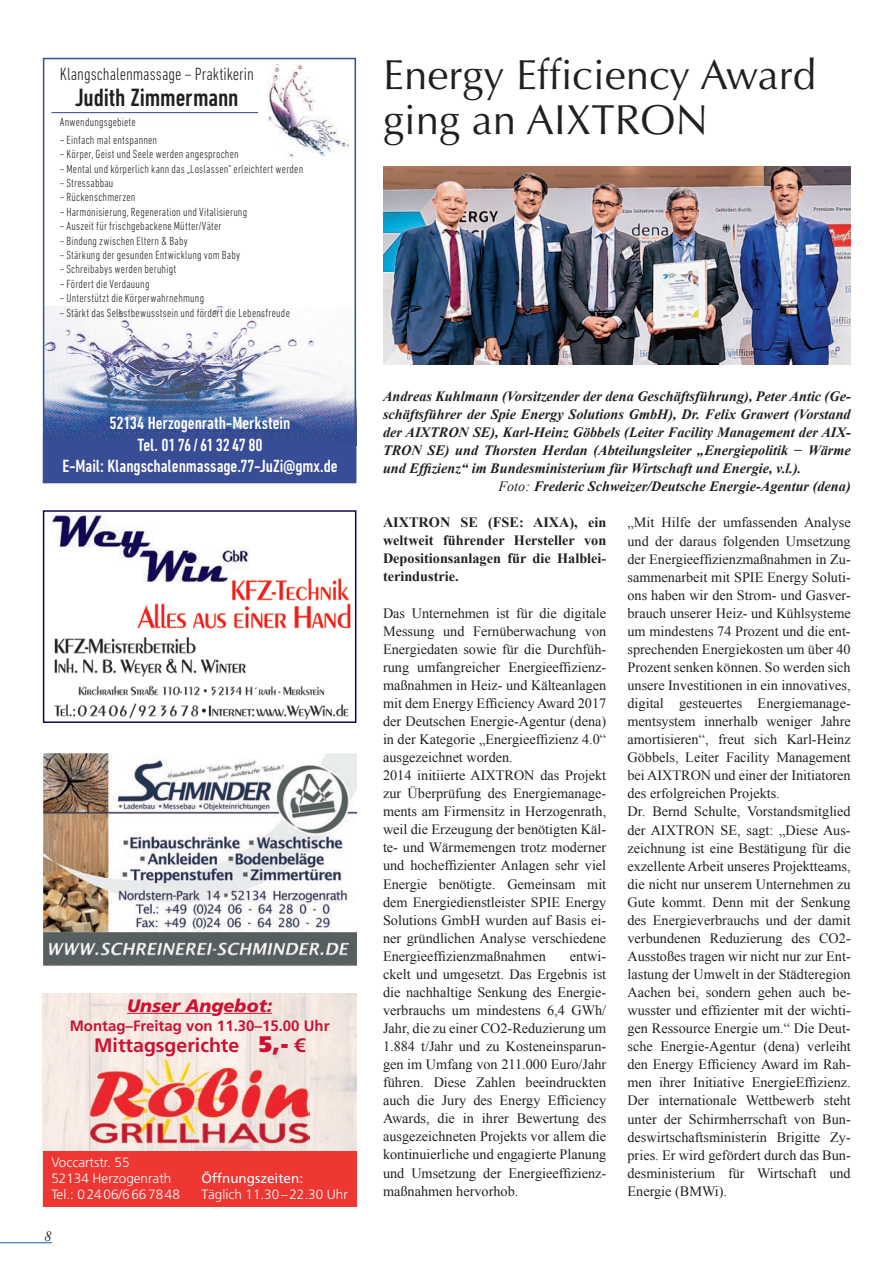
<style>
.page{position:relative;width:893px;height:1264px;background:#fff}
.page>*{position:absolute;margin:0;border:0;box-sizing:border-box;transform-origin:0 0}
.t1{font:42px/45px "Optima LT Std";color:#231f20}
.t2{font:500 condensed 25.5px "DIN Next LT Pro";letter-spacing:-.005em;color:#231f20}
.t3{font:900 22.5px "Frutiger LT";color:#cb1232}
.t4{font:700 19.5px "Frutiger LT";color:#cb1232}
.t5{font:500 condensed 18px/21.6px "DIN Next LT Pro";letter-spacing:-.005em;color:#fff;text-align:center}
.t6{font:300 condensed 18px "DIN Next LT Pro";color:#231f20}
.t7{font:italic 900 18px "Frutiger LT";color:#cb1232}
.t8{font:700 15px "Frutiger LT";color:#cb1232}
.t9{font:14.25px/18px "Times New Roman";color:#231f20}
.t10{font:italic 700 14.25px "Times New Roman";color:#231f20}
.t11{font:700 14.25px/18px "Times New Roman";color:#231f20;text-align:justify}
.t12{font:italic 14.25px "Times New Roman";color:#231f20}
.t13{font:300 13.5px/16.2px "Frutiger LT";color:#fff}
.t14{font:13.5px "Frutiger LT";color:#fff}
.t15{font:300 condensed 12px "DIN Next LT Pro";letter-spacing:.015em;color:#231f20}
.s1{font-weight:700;font-size:19.5px}
.s2{font-weight:400}
</style>
<div class="page">
<hr style="left:0;top:1242px;width:52px;height:1px;background:#0166b3">
<img style="left:383px;top:166px;width:468px;height:199px">
<img style="left:50px;top:514px;width:199px;height:69px">
<img style="left:230px;top:576px;width:120px;height:25px">
<img style="left:54px;top:685px;width:295px;height:34px">
<img style="left:54px;top:637px;width:142px;height:17px">
<img style="left:137px;top:603px;width:214px;height:26px">
<img style="left:54px;top:658px;width:192px;height:18px">
<div style="left:43px;top:510px;width:313px;height:213px;border:2px solid #110658"></div>
<img style="left:43px;top:754px;width:313px;height:211px">
<img style="left:43px;top:993px;width:313px;height:157px">
<div style="left:43px;top:1150px;width:313px;height:56px;background:#ee3733"></div>
<hr style="left:127px;top:1012px;width:85px;height:1px;background:#cb1232">
<hr style="left:224px;top:1012px;width:48px;height:1px;background:#cb1232">
<img style="left:90px;top:1056px;width:220px;height:92px">
<img style="left:268px;top:64px;width:81px;height:94px">
<img style="left:46px;top:307px;width:307px;height:173px">
<img style="left:46px;top:432px;width:307px;height:13px">
<div style="left:43px;top:58px;width:313px;height:425px;border:2px solid #384d96"></div>
<hr style="left:51px;top:112px;width:207px;height:1px;background:#384d96">
<p class="t6" style="left:60px;top:63px;width:195px">Klangschalenmassage – Praktikerin</p>
<h2 class="t2" style="left:75px;top:83px;width:165px">Judith Zimmermann</h2>
<p class="t15" style="left:60px;top:115px;width:77px">Anwendungsgebiete</p>
<p class="t15" style="left:60px;top:133px;width:99px">– Einfach mal entspannen</p>
<p class="t15" style="left:60px;top:147px;width:180px">– Körper, Geist und Seele werden angesprochen</p>
<p class="t15" style="left:60px;top:162px;width:245px">– Mental und körperlich kann das „Loslassen“ erleichtert werden</p>
<p class="t15" style="left:60px;top:176px;width:55px">– Stressabbau</p>
<p class="t15" style="left:60px;top:190px;width:77px">– Rückenschmerzen</p>
<p class="t15" style="left:60px;top:205px;width:189px">– Harmonisierung, Regeneration und Vitalisierung</p>
<p class="t15" style="left:60px;top:219px;width:163px">– Auszeit für frischgebackene Mütter/Väter</p>
<p class="t15" style="left:60px;top:234px;width:130px">– Bindung zwischen Eltern &amp; Baby</p>
<p class="t15" style="left:60px;top:248px;width:182px">– Stärkung der gesunden Entwicklung vom Baby</p>
<p class="t15" style="left:60px;top:262px;width:118px">– Schreibabys werden beruhigt</p>
<p class="t15" style="left:60px;top:277px;width:91px">– Fördert die Verdauung</p>
<p class="t15" style="left:60px;top:291px;width:146px">– Unterstützt die Körperwahrnehmung</p>
<p class="t15" style="left:60px;top:306px;width:232px">– Stärkt das Selbstbewusstsein und fördert die Lebensfreude</p>
<p class="t5" style="left:62px;top:412px;width:277px">52134 Herzogenrath-Merkstein<br>Tel. 0176/ 61 32 47 80<br>E-Mail: Klangschalenmassage.77-JuZi@gmx.de</p>
<p class="t7" style="left:127px;top:994px;width:147px">Unser Angebot:</p>
<p class="t8" style="left:70px;top:1017px;width:261px">Montag–Freitag von 11.30–15.00 Uhr</p>
<h3 class="t4" style="left:94px;top:1033px;width:147px">Mitta s erichte</h3>
<h3 class="t4" style="left:144px;top:1033px;width:34px">g g</h3>
<h3 class="t3" style="left:259px;top:1030px;width:48px">5,- <span class="s1">€</span></h3>
<p class="t13" style="left:51px;top:1153px;width:122px">Voccartstr. 55<br>52134 Herzogenrath</p>
<p class="t14" style="left:201px;top:1170px;width:103px">Öffnungszeiten:</p>
<p class="t13" style="left:51px;top:1186px;width:130px">Tel.: 0 2406/6 66 78 48</p>
<p class="t13" style="left:201px;top:1186px;width:148px">Täglich 11.30–22.30 Uhr</p>
<p class="t12" style="left:45px;top:1225px;width:9px">8</p>
<h1 class="t1" style="left:383px;top:52px;width:435px">Energy Efficiency Award ging an AIXTRON</h1>
<p class="t10" style="left:383px;top:386px;width:469px">Andreas Kuhlmann (Vorsitzender der dena Geschäftsführung), Peter Antic (Ge-</p>
<p class="t10" style="left:383px;top:404px;width:469px">schäftsführer der Spie Energy Solutions GmbH), Dr. Felix Grawert (Vorstand</p>
<p class="t10" style="left:383px;top:422px;width:469px">der AIXTRON SE), Karl-Heinz Göbbels (Leiter Facility Management der AIX-</p>
<p class="t10" style="left:383px;top:440px;width:469px">TRON SE) und Thorsten Herdan (Abteilungsleiter „Energiepolitik − Wärme</p>
<p class="t10" style="left:383px;top:458px;width:420px">und Effizienz“ im Bundesministerium für Wirtschaft und Energie, v.l.).</p>
<p class="t10" style="left:498px;top:476px;width:354px"><span class="s2">Foto:</span> Frederic Schweizer/Deutsche Energie-Agentur (dena)</p>
<p class="t11" style="left:383px;top:513px;width:225px">AIXTRON SE (FSE: AIXA), ein weltweit führender Hersteller von Depositionsanlagen für die Halblei&shy;terindustrie.</p>
<p class="t9" style="left:383px;top:603px;width:225px">Das Unternehmen ist für die digitale Messung und Fernüberwachung von Energiedaten sowie für die Durchfüh&shy;rung umfangreicher Energieeffizienz&shy;maßnahmen in Heiz- und Kälteanlagen mit dem Energy Efficiency Award 2017 der Deutschen Energie-Agentur (dena) in der Kategorie „Energieeffizienz 4.0“ ausgezeichnet worden.<br>2014 initiierte AIXTRON das Projekt zur Überprüfung des Energiemanage&shy;ments am Firmensitz in Herzogenrath, weil die Erzeugung der benötigten Käl&shy;te- und Wärmemengen trotz moderner und hocheffizienter Anlagen sehr viel Energie benötigte. Gemeinsam mit dem Energiedienstleister SPIE Energy Solutions GmbH wurden auf Basis ei&shy;ner gründlichen Analyse verschiedene Energieeffizienzmaßnahmen</p>
<p class="t9" style="left:383px;top:946px;width:225px;text-align:justify;text-indent:187px">entwi&shy;ckelt und umgesetzt. Das Ergebnis ist die nachhaltige Senkung des Energie&shy;verbrauchs um mindestens 6,4 GWh/ Jahr, die zu einer CO2-Reduzierung um 1.884 t/Jahr und zu Kosteneinsparun&shy;gen im Umfang von 211.000 Euro/Jahr führen. Diese Zahlen beeindruckten auch die Jury des Energy Efficiency Awards, die in ihrer Bewertung des ausgezeichneten Projekts vor allem die kontinuierliche und engagierte Planung und Umsetzung der Energieeffizienz&shy;maßnahmen hervorhob.</p>
<p class="t9" style="left:627px;top:513px;width:225px">„Mit Hilfe der umfassenden Analyse und der daraus folgenden Umsetzung der Energieeffizienzmaßnahmen in Zu&shy;sammenarbeit mit SPIE Energy Soluti&shy;ons haben wir den Strom- und Gasver&shy;brauch unserer Heiz- und Kühlsysteme um mindestens 74 Prozent und die ent&shy;sprechenden Energiekosten um über 40<br>Prozent senken können. So werden sich unsere Investitionen in ein innovatives, digital gesteuertes Energiemanage&shy;mentsystem innerhalb weniger Jahre amortisieren“, freut sich Karl-Heinz Göbbels, Leiter Facility Management bei AIXTRON und einer der Initiatoren des erfolgreichen Projekts.<br>Dr. Bernd Schulte, Vorstandsmitglied der AIXTRON SE, sagt: „Diese Aus&shy;zeichnung ist eine Bestätigung für die exzellente Arbeit unseres Projektteams, die nicht nur unserem Unternehmen zu Gute kommt. Denn mit der Senkung des Energieverbrauchs und der damit verbundenen Reduzierung des CO2- Ausstoßes tragen wir nicht nur zur Ent&shy;lastung der Umwelt in der Städteregion Aachen bei, sondern gehen auch be&shy;wusster und effizienter mit der wichti&shy;gen Ressource Energie um.“ Die Deut&shy;sche Energie-Agentur (dena) verleiht den Energy Efficiency Award im Rah&shy;men ihrer Initiative EnergieEffizienz.<br>Der internationale Wettbewerb steht unter der Schirmherrschaft von Bun&shy;deswirtschaftsministerin Brigitte Zy&shy;pries. Er wird gefördert durch das Bun&shy;desministerium für Wirtschaft und Energie (BMWi).</p>
</div>
